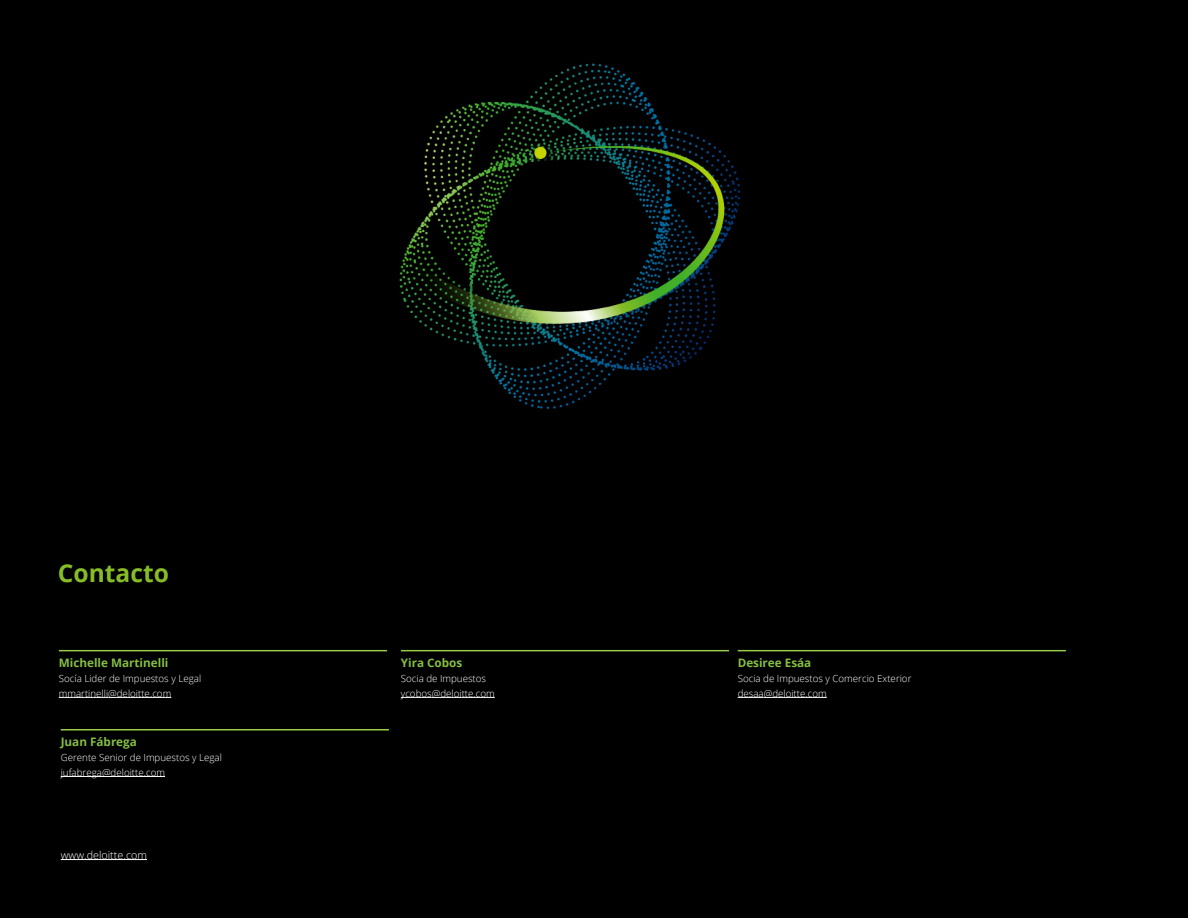
<style>
.page{position:relative;width:1188px;height:918px;background:#000}
.page>*{position:absolute;margin:0;border:0;box-sizing:border-box;transform-origin:0 0}
.t1{font:700 24.6px "Open Sans";color:#86bc25}
.t2{font:700 11.7px "Open Sans";color:#85be40}
.t3{font:300 10.8px "Open Sans";color:#fff}
.t4{font:300 9.75px "Open Sans";color:#fff}
</style>
<div class="page">
<hr style="left:61px;top:859px;width:86px;height:1px;background:#fff">
<img style="left:399px;top:63px;width:342px;height:346px">
<hr style="left:59px;top:650px;width:328px;height:1px;background:#97ca49">
<hr style="left:61px;top:729px;width:328px;height:1px;background:#97ca49">
<hr style="left:401px;top:650px;width:328px;height:1px;background:#97ca49">
<hr style="left:59px;top:697px;width:49px;height:1px;background:#fff">
<hr style="left:108px;top:697px;width:63px;height:1px;background:#fff">
<hr style="left:61px;top:776px;width:41px;height:1px;background:#fff">
<hr style="left:102px;top:776px;width:63px;height:1px;background:#fff">
<hr style="left:401px;top:697px;width:31px;height:1px;background:#fff">
<hr style="left:432px;top:697px;width:63px;height:1px;background:#fff">
<hr style="left:738px;top:650px;width:328px;height:1px;background:#97ca49">
<svg style="left:738px;top:697px;width:26px;height:1px"></svg>
<hr style="left:764px;top:697px;width:63px;height:1px;background:#fff">
<p class="t1" style="left:58px;top:556px;width:113px">Contacto</p>
<p class="t2" style="left:59px;top:655px;width:111px">Michelle Martinelli</p>
<p class="t4" style="left:59px;top:672px;width:144px">Socía Lider de Impuestos y Legal</p>
<p class="t4" style="left:59px;top:686px;width:114px">mmartinelli@deloitte.com</p>
<p class="t2" style="left:61px;top:734px;width:78px">Juan Fábrega</p>
<p class="t4" style="left:61px;top:751px;width:163px">Gerente Senior de Impuestos y Legal</p>
<p class="t4" style="left:61px;top:766px;width:106px">jufabrega@deloitte.com</p>
<p class="t3" style="left:61px;top:847px;width:88px">www.deloitte.com</p>
<p class="t2" style="left:401px;top:655px;width:63px">Yira Cobos</p>
<p class="t4" style="left:401px;top:672px;width:87px">Socia de Impuestos</p>
<p class="t4" style="left:401px;top:686px;width:95px">ycobos@deloitte.com</p>
<p class="t2" style="left:738px;top:655px;width:75px">Desiree Esáa</p>
<p class="t4" style="left:738px;top:672px;width:175px">Socia de Impuestos y Comercio Exterior</p>
<p class="t4" style="left:738px;top:686px;width:91px">desaa@deloitte.com</p>
</div>
